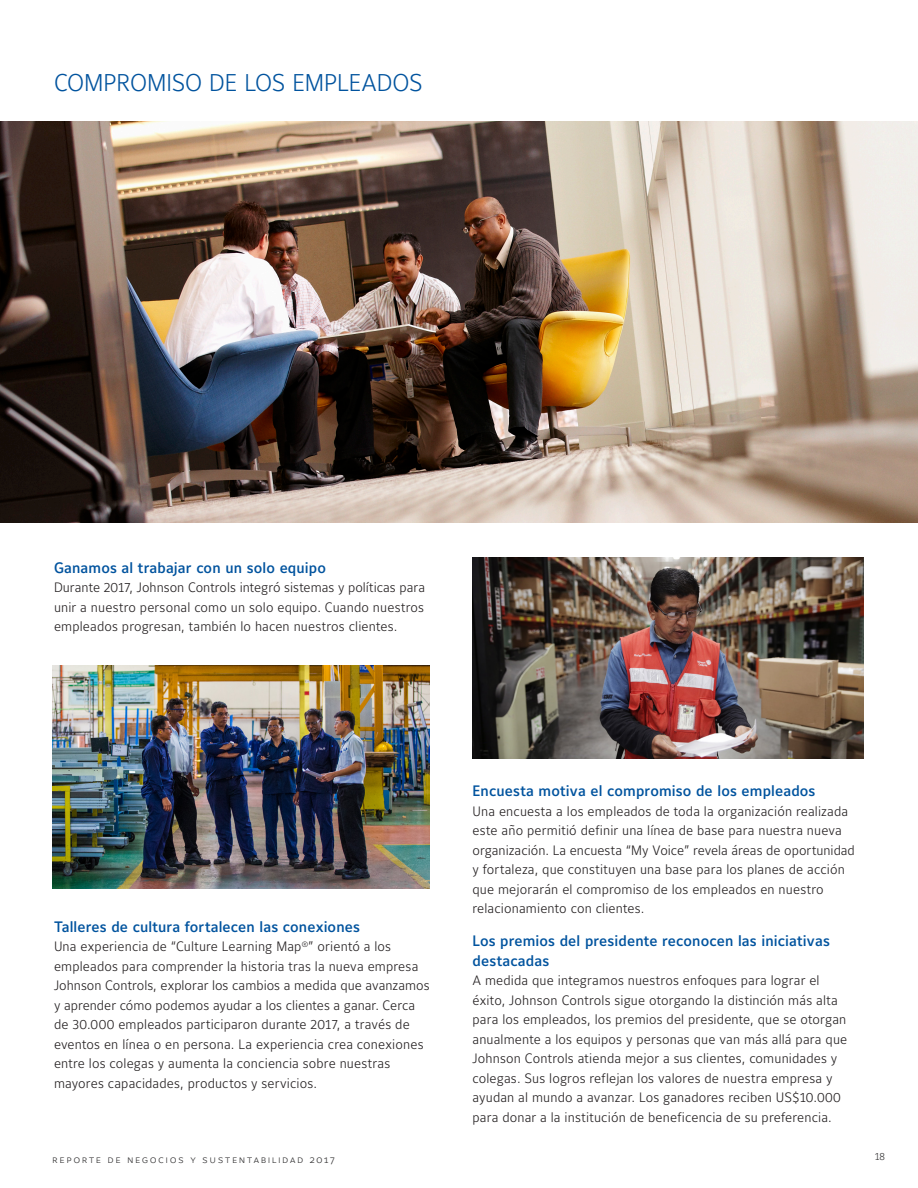
<style>
.page{position:relative;width:918px;height:1188px;background:#fff}
.page>*{position:absolute;margin:0;border:0;box-sizing:border-box;transform-origin:0 0}
.SECTION{font:24px "Maurea Light Lf";letter-spacing:-.005em;color:#01539e}
.subhead{font:15px/19.5px "Maurea Medium Lf";letter-spacing:.01em;color:#01539e}
.Body_Copy{font:13.5px/19.5px "Maurea Light Lf";letter-spacing:.01em;color:#231f20}
.t1{font:10.5px "Maurea Light Caps";letter-spacing:.14em;color:#363536}
.t2{font:10.5px "Maurea Light Lf";color:#363536}
</style>
<div class="page">
<img style="left:0;top:122px;width:918px;height:401px">
<img style="left:472px;top:558px;width:392px;height:201px">
<img style="left:52px;top:666px;width:377px;height:222px">
<p class="SECTION" style="left:54px;top:70px;width:370px">COMPROMISO DE LOS EMPLEADOS</p>
<p class="subhead" style="left:54px;top:559px;width:273px">Ganamos al trabajar con un solo equipo</p>
<p class="Body_Copy" style="left:54px;top:579px;width:373px;text-align:justify">Durante 2017, Johnson Controls integró sistemas y políticas para unir a nuestro personal como un solo equipo. Cuando nuestros empleados progresan, también lo hacen nuestros clientes.</p>
<p class="subhead" style="left:54px;top:917px;width:308px">Talleres de cultura fortalecen las conexiones</p>
<p class="Body_Copy" style="left:54px;top:937px;width:377px">Una experiencia de “Culture Learning Map<sup>®</sup>” orientó a los empleados para comprender la historia tras la nueva empresa Johnson Controls, explorar los cambios a medida que avanzamos y aprender cómo podemos ayudar a los clientes a ganar. Cerca de 30.000 empleados participaron durante 2017, a través de eventos en línea o en persona. La experiencia crea conexiones entre los colegas y aumenta la conciencia sobre nuestras mayores capacidades, productos y servicios.</p>
<p class="t1" style="left:52px;top:1153px;width:284px">reporte de negocios y sustentabilidad 2017</p>
<p class="subhead" style="left:472px;top:782px;width:344px">Encuesta motiva el compromiso de los empleados</p>
<p class="Body_Copy" style="left:472px;top:802px;width:384px">Una encuesta a los empleados de toda la organización realizada este año permitió definir una línea de base para nuestra nueva organización. La encuesta “My Voice” revela áreas de oportunidad y fortaleza, que constituyen una base para los planes de acción que mejorarán el compromiso de los empleados en nuestro relacionamiento con clientes.</p>
<p class="subhead" style="left:472px;top:932px;width:359px">Los premios del presidente reconocen las iniciativas destacadas</p>
<p class="Body_Copy" style="left:472px;top:972px;width:376px">A medida que integramos nuestros enfoques para lograr el éxito, Johnson Controls sigue otorgando la distinción más alta para los empleados, los premios del presidente, que se otorgan anualmente a los equipos y personas que van más allá para que Johnson Controls atienda mejor a sus clientes, comunidades y colegas. Sus logros reflejan los valores de nuestra empresa y ayudan al mundo a avanzar. Los ganadores reciben US$10.000 para donar a la institución de beneficencia de su preferencia.</p>
<p class="t2" style="left:875px;top:1151px;width:12px">18</p>
</div>
